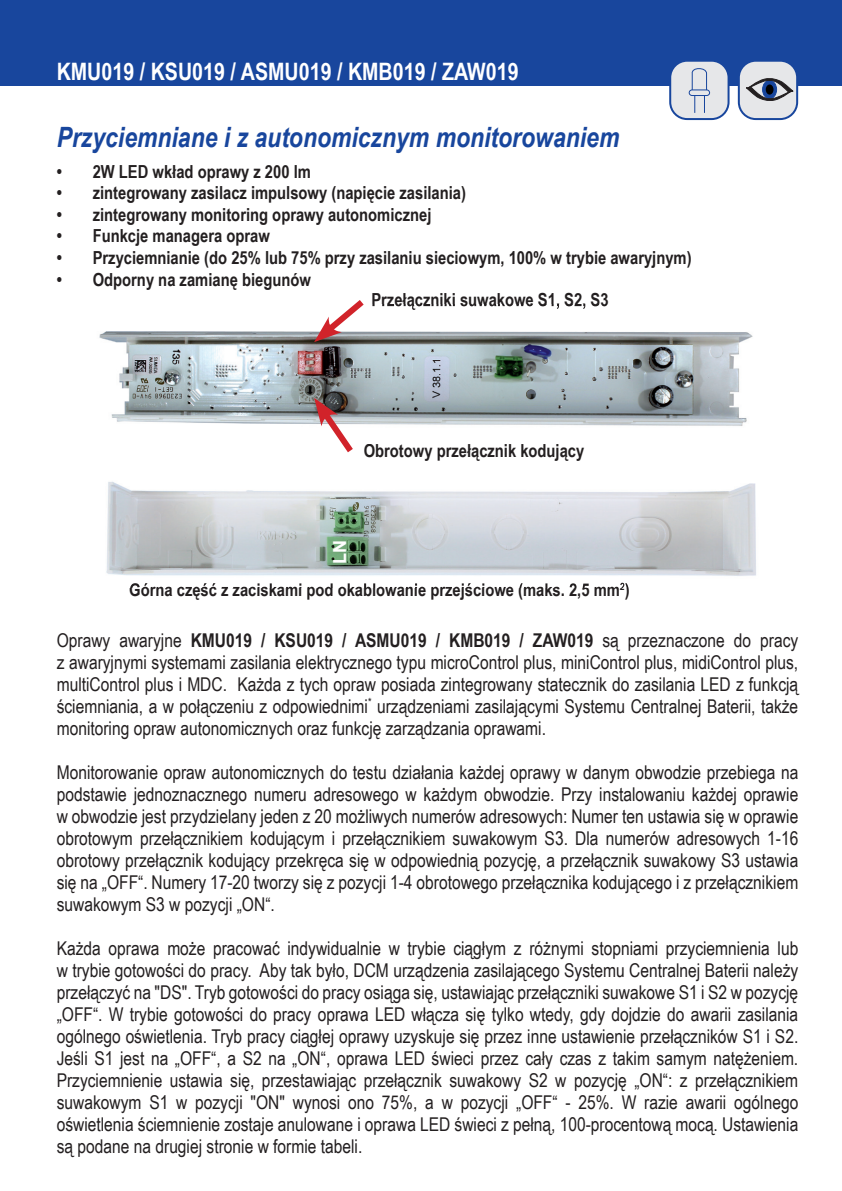
<style>
.page{position:relative;width:842px;height:1191px;background:#fff}
.page>*{position:absolute;margin:0;border:0;box-sizing:border-box;transform-origin:0 0}
.t1{font:italic 700 28px "Arial Narrow";color:#18469d}
.t2{font:700 24px "Arial Narrow";color:#fff}
.t3{font:19px/22px "Arial Narrow";color:#231f20;text-align:justify}
.t4{font:700 18px "Arial Narrow";color:#231f20}
.t5{font:700 18px "Arial";color:#fff}
.s1{font-weight:700}
</style>
<div class="page">
<div style="left:0;top:0;width:842px;height:85px;background:#18469d"></div>
<div style="left:670px;top:61px;width:58px;height:58px;background:#e6e7e9;border-radius:17px"></div>
<div style="left:669px;top:60px;width:60px;height:60px;border:2px solid #18469d;border-radius:17px"></div>
<div style="left:689px;top:89px;width:21px;height:7px;border:1px solid #18469d;border-radius:3px"></div>
<svg style="left:691px;top:68px;width:16px;height:45px"></svg>
<div style="left:739px;top:61px;width:58px;height:58px;background:#e6e7e9;border-radius:17px"></div>
<div style="left:738px;top:60px;width:60px;height:60px;border:2px solid #18469d;border-radius:17px"></div>
<svg style="left:746px;top:78px;width:47px;height:23px"></svg>
<img style="left:99px;top:331px;width:654px;height:95px">
<img style="left:372px;top:305px;width:235px;height:5px">
<img style="left:106px;top:481px;width:650px;height:102px">
<img style="left:130px;top:583px;width:488px;height:4px">
<svg style="left:620px;top:583px;width:9px;height:4px"></svg>
<svg style="left:314px;top:300px;width:56px;height:42px"></svg>
<svg style="left:314px;top:398px;width:45px;height:55px"></svg>
<p class="t2" style="left:57px;top:53px;width:463px">KMU019 / KSU019 / ASMU019 / KMB019 / ZAW019</p>
<h1 class="t1" style="left:57px;top:116px;width:564px">Przyciemniane i z autonomicznym monitorowaniem</h1>
<p class="t4" style="left:57px;top:158px;width:256px">• 2W LED wkład oprawy z 200 lm</p>
<p class="t4" style="left:57px;top:179px;width:411px">• zintegrowany zasilacz impulsowy (napięcie zasilania)</p>
<p class="t4" style="left:57px;top:201px;width:376px">• zintegrowany monitoring oprawy autonomicznej</p>
<p class="t4" style="left:57px;top:222px;width:215px">• Funkcje managera opraw</p>
<p class="t4" style="left:57px;top:244px;width:636px">• Przyciemnianie (do 25% lub 75% przy zasilaniu sieciowym, 100% w trybie awaryjnym)</p>
<p class="t4" style="left:57px;top:266px;width:256px">• Odporny na zamianę biegunów</p>
<p class="t4" style="left:371px;top:286px;width:239px">Przełączniki suwakowe S1, S2, S3</p>
<p class="t4" style="left:364px;top:437px;width:222px">Obrotowy przełącznik kodujący</p>
<p class="t5" style="left:328px;top:563px;width:25px;rotate:-90deg">LN</p>
<p class="t4" style="left:129px;top:576px;width:502px">Górna część z zaciskami pod okablowanie przejściowe (maks. 2,5 mm<sup>2</sup>)</p>
<p class="t3" style="left:57px;top:628px;width:743px">Oprawy awaryjne <span class="s1">KMU019 / KSU019 / ASMU019 / KMB019 / ZAW019</span> są przeznaczone do pracy z awaryjnymi systemami zasilania elektrycznego typu microControl plus, miniControl plus, midiControl plus, multiControl plus i MDC. Każda z tych opraw posiada zintegrowany statecznik do zasilania LED z funkcją ściemniania, a w połączeniu z odpowiednimi<sup>*</sup> urządzeniami zasilającymi Systemu Centralnej Baterii, także monitoring opraw autonomicznych oraz funkcję zarządzania oprawami.</p>
<p class="t3" style="left:57px;top:760px;width:743px">Monitorowanie opraw autonomicznych do testu działania każdej oprawy w danym obwodzie przebiega na podstawie jednoznacznego numeru adresowego w każdym obwodzie. Przy instalowaniu każdej oprawie w obwodzie jest przydzielany jeden z 20 możliwych numerów adresowych: Numer ten ustawia się w oprawie obrotowym przełącznikiem kodującym i przełącznikiem suwakowym S3. Dla numerów adresowych 1-16 obrotowy przełącznik kodujący przekręca się w odpowiednią pozycję, a przełącznik suwakowy S3 ustawia się na „OFF“. Numery 17-20 tworzy się z pozycji 1-4 obrotowego przełącznika kodującego i z przełącznikiem suwakowym S3 w pozycji „ON“.</p>
<p class="t3" style="left:57px;top:936px;width:743px">Każda oprawa może pracować indywidualnie w trybie ciągłym z różnymi stopniami przyciemnienia lub w trybie gotowości do pracy. Aby tak było, DCM urządzenia zasilającego Systemu Centralnej Baterii należy przełączyć na "DS". Tryb gotowości do pracy osiąga się, ustawiając przełączniki suwakowe S1 i S2 w pozycję „OFF“. W trybie gotowości do pracy oprawa LED włącza się tylko wtedy, gdy dojdzie do awarii zasilania ogólnego oświetlenia. Tryb pracy ciągłej oprawy uzyskuje się przez inne ustawienie przełączników S1 i S2.<br>Jeśli S1 jest na „OFF“, a S2 na „ON“, oprawa LED świeci przez cały czas z takim samym natężeniem.<br>Przyciemnienie ustawia się, przestawiając przełącznik suwakowy S2 w pozycję „ON“: z przełącznikiem suwakowym S1 w pozycji "ON" wynosi ono 75%, a w pozycji „OFF“ - 25%. W razie awarii ogólnego oświetlenia ściemnienie zostaje anulowane i oprawa LED świeci z pełną, 100-procentową mocą. Ustawienia są podane na drugiej stronie w formie tabeli.</p>
</div>
